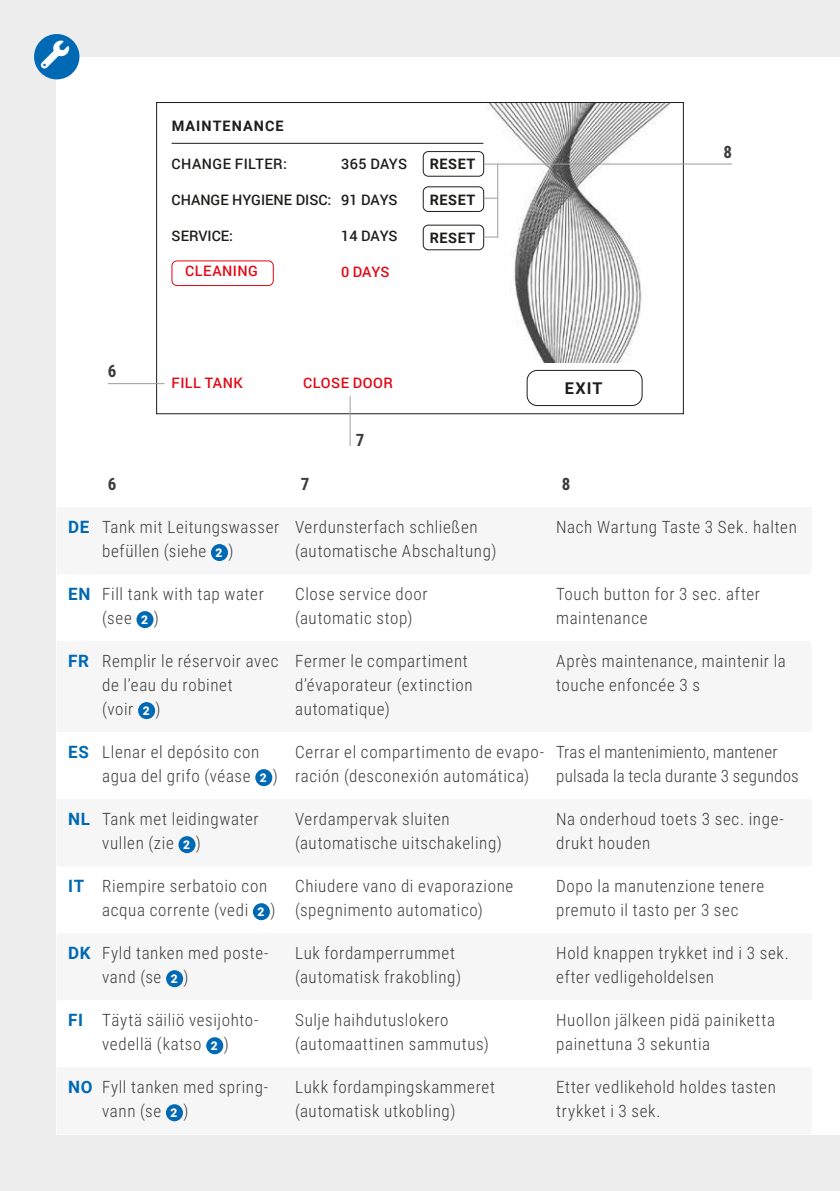
<style>
.page{position:relative;width:840px;height:1191px;background:#fff}
.page>*{position:absolute;margin:0;border:0;box-sizing:border-box;transform-origin:0 0}
.t1{font:300 17px/24px "Roboto Condensed";letter-spacing:.04em;color:#3c3c3b}
.t2{font:300 17px/24px "Roboto Condensed";letter-spacing:.01em;color:#3c3c3b}
.t3{font:700 17px "Roboto Condensed";color:#3c3c3b}
.t4{font:700 16.2px "Roboto";color:#1d1d1b}
.t5{font:500 14.4px "Roboto";color:#1d1d1b}
.t6{font:500 14.4px "Roboto";letter-spacing:.03em;color:#e30613}
.t7{font:700 14.4px "Roboto";letter-spacing:.05em;color:#1d1d1b}
.t8{font:500 14.4px "Roboto";letter-spacing:.03em;color:#1d1d1b}
.t9{font:700 14.4px "Roboto";letter-spacing:.075em;color:#1d1d1b}
.s1{font-family:"Roboto";font-weight:700;color:#0069b4}
.s2{font-family:"Roboto";font-weight:900;font-size:12px;color:#fff}
</style>
<div class="page">
<div style="left:0;top:0;width:839px;height:1191px;background:#ededed"></div>
<div style="left:57px;top:57px;width:782px;height:1077px;background:#fff"></div>
<div style="left:34px;top:34px;width:45px;height:45px;background:#0069b4;border-radius:50%"></div>
<img style="left:486px;top:104px;width:187px;height:258px">
<div style="left:156px;top:102px;width:527px;height:312px;border:1px solid #1d1d1b"></div>
<div style="left:526px;top:370px;width:116px;height:36px;border:1px solid #1d1d1b;border-radius:10px"></div>
<hr style="left:171px;top:143px;width:312px;height:1px;background:#1d1d1b">
<div style="left:422px;top:151px;width:62px;height:26px;border:1px solid #1d1d1b;border-radius:5px"></div>
<div style="left:422px;top:186px;width:62px;height:26px;border:1px solid #1d1d1b;border-radius:5px"></div>
<div style="left:422px;top:225px;width:62px;height:25px;border:1px solid #1d1d1b;border-radius:5px"></div>
<div style="left:171px;top:260px;width:102px;height:26px;border:1px solid #e30613;border-radius:5px"></div>
<div style="left:211px;top:544px;width:17px;height:17px;background:#0069b4;border-radius:50%"></div>
<div style="left:136px;top:611px;width:17px;height:17px;background:#0069b4;border-radius:50%"></div>
<div style="left:138px;top:702px;width:17px;height:17px;background:#0069b4;border-radius:50%"></div>
<div style="left:255px;top:769px;width:17px;height:17px;background:#0069b4;border-radius:50%"></div>
<div style="left:178px;top:836px;width:17px;height:17px;background:#0069b4;border-radius:50%"></div>
<div style="left:253px;top:903px;width:17px;height:17px;background:#0069b4;border-radius:50%"></div>
<div style="left:166px;top:970px;width:17px;height:17px;background:#0069b4;border-radius:50%"></div>
<div style="left:206px;top:1037px;width:17px;height:17px;background:#0069b4;border-radius:50%"></div>
<div style="left:166px;top:1104px;width:17px;height:17px;background:#0069b4;border-radius:50%"></div>
<svg style="left:483px;top:198px;width:14px;height:1px"></svg>
<svg style="left:483px;top:236px;width:14px;height:1px"></svg>
<hr style="left:497px;top:164px;width:1px;height:73px;background:#9d9d9c">
<hr style="left:484px;top:164px;width:247px;height:1px;background:#9d9d9c">
<hr style="left:108px;top:383px;width:56px;height:1px;background:#9d9d9c">
<hr style="left:349px;top:396px;width:1px;height:50px;background:#9d9d9c">
<p class="t3" style="left:108px;top:359px;width:10px">6</p>
<p class="t9" style="left:172px;top:116px;width:113px">MAINTENANCE</p>
<p class="t8" style="left:171px;top:154px;width:117px">CHANGE FILTER:</p>
<p class="t5" style="left:341px;top:154px;width:68px">365 DAYS</p>
<p class="t5" style="left:171px;top:190px;width:227px">CHANGE HYGIENE DISC: 91 DAYS</p>
<p class="t5" style="left:171px;top:226px;width:63px">SERVICE:</p>
<p class="t5" style="left:341px;top:226px;width:58px">14 DAYS</p>
<p class="t6" style="left:341px;top:262px;width:50px">0 DAYS</p>
<p class="t6" style="left:185px;top:261px;width:74px">CLEANING</p>
<p class="t7" style="left:429px;top:154px;width:47px">RESET</p>
<p class="t7" style="left:429px;top:189px;width:47px">RESET</p>
<p class="t7" style="left:429px;top:228px;width:47px">RESET</p>
<p class="t6" style="left:171px;top:373px;width:72px">FILL TANK</p>
<p class="t6" style="left:303px;top:373px;width:91px">CLOSE DOOR</p>
<p class="t3" style="left:356px;top:428px;width:10px">7</p>
<p class="t4" style="left:564px;top:377px;width:39px">EXIT</p>
<p class="t3" style="left:723px;top:140px;width:10px">8</p>
<p class="t3" style="left:108px;top:472px;width:10px">6</p>
<p class="t3" style="left:300px;top:472px;width:10px">7</p>
<p class="t3" style="left:561px;top:472px;width:10px">8</p>
<p class="t1" style="left:102px;top:514px;width:178px;text-indent:-34px"><span class="s1">DE</span> Tank mit Leitungswasser befüllen (siehe <span class="s2">2</span> )</p>
<p class="t1" style="left:295px;top:514px;width:203px">Verdunsterfach schließen (automatische Abschaltung)</p>
<p class="t1" style="left:556px;top:514px;width:242px">Nach Wartung Taste 3 Sek. halten</p>
<p class="t1" style="left:102px;top:581px;width:163px;text-indent:-34px"><span class="s1">EN</span> Fill tank with tap water (see <span class="s2">2</span> )</p>
<p class="t1" style="left:295px;top:581px;width:134px">Close service door (automatic stop)</p>
<p class="t1" style="left:556px;top:581px;width:205px">Touch button for 3 sec. after maintenance</p>
<p class="t1" style="left:102px;top:648px;width:178px;text-indent:-34px"><span class="s1">FR</span> Remplir le réservoir avec de l’eau du robinet<br>(voir <span class="s2">2</span> )</p>
<p class="t1" style="left:295px;top:648px;width:179px">Fermer le compartiment d’évaporateur (extinction automatique)</p>
<p class="t1" style="left:556px;top:648px;width:231px">Après maintenance, maintenir la touche enfoncée 3 s</p>
<p class="t1" style="left:102px;top:739px;width:177px;text-indent:-34px"><span class="s1">ES</span> Llenar el depósito con agua del grifo (véase <span class="s2">2</span> )</p>
<p class="t1" style="left:295px;top:739px;width:250px">Cerrar el compartimento de evapo&shy;ración (desconexión automática)</p>
<p class="t2" style="left:556px;top:739px;width:244px">Tras el mantenimiento, mantener pulsada la tecla durante 3 segundos</p>
<p class="t1" style="left:102px;top:806px;width:158px;text-indent:-34px"><span class="s1">NL</span> Tank met leidingwater vullen (zie <span class="s2">2</span> )</p>
<p class="t1" style="left:295px;top:806px;width:208px">Verdampervak sluiten (automatische uitschakeling)</p>
<p class="t1" style="left:556px;top:806px;width:229px">Na onderhoud toets 3 sec. inge&shy;drukt houden</p>
<p class="t1" style="left:102px;top:873px;width:175px;text-indent:-34px"><span class="s1">IT</span> Riempire serbatoio con acqua corrente (vedi <span class="s2">2</span> )</p>
<p class="t1" style="left:295px;top:873px;width:220px">Chiudere vano di evaporazione (spegnimento automatico)</p>
<p class="t1" style="left:556px;top:873px;width:209px">Dopo la manutenzione tenere premuto il tasto per 3 sec</p>
<p class="t1" style="left:102px;top:940px;width:168px;text-indent:-34px"><span class="s1">DK</span> Fyld tanken med poste&shy;vand (se <span class="s2">2</span> )</p>
<p class="t1" style="left:295px;top:940px;width:167px">Luk fordamperrummet (automatisk frakobling)</p>
<p class="t1" style="left:556px;top:940px;width:234px">Hold knappen trykket ind i 3 sek. efter vedligeholdelsen</p>
<p class="t1" style="left:68px;top:1007px;width:191px;text-align:center"><span class="s1">FI</span> Täytä säiliö vesijohto&shy;vedellä (katso <span class="s2">2</span> )</p>
<p class="t1" style="left:295px;top:1007px;width:195px">Sulje haihdutuslokero (automaattinen sammutus)</p>
<p class="t1" style="left:556px;top:1007px;width:220px">Huollon jälkeen pidä painiketta painettuna 3 sekuntia</p>
<p class="t1" style="left:102px;top:1074px;width:167px;text-indent:-34px"><span class="s1">NO</span> Fyll tanken med spring&shy;vann (se <span class="s2">2</span> )</p>
<p class="t1" style="left:295px;top:1074px;width:201px">Lukk fordampingskammeret (automatisk utkobling)</p>
<p class="t1" style="left:556px;top:1074px;width:221px">Etter vedlikehold holdes tasten trykket i 3 sek.</p>
</div>
